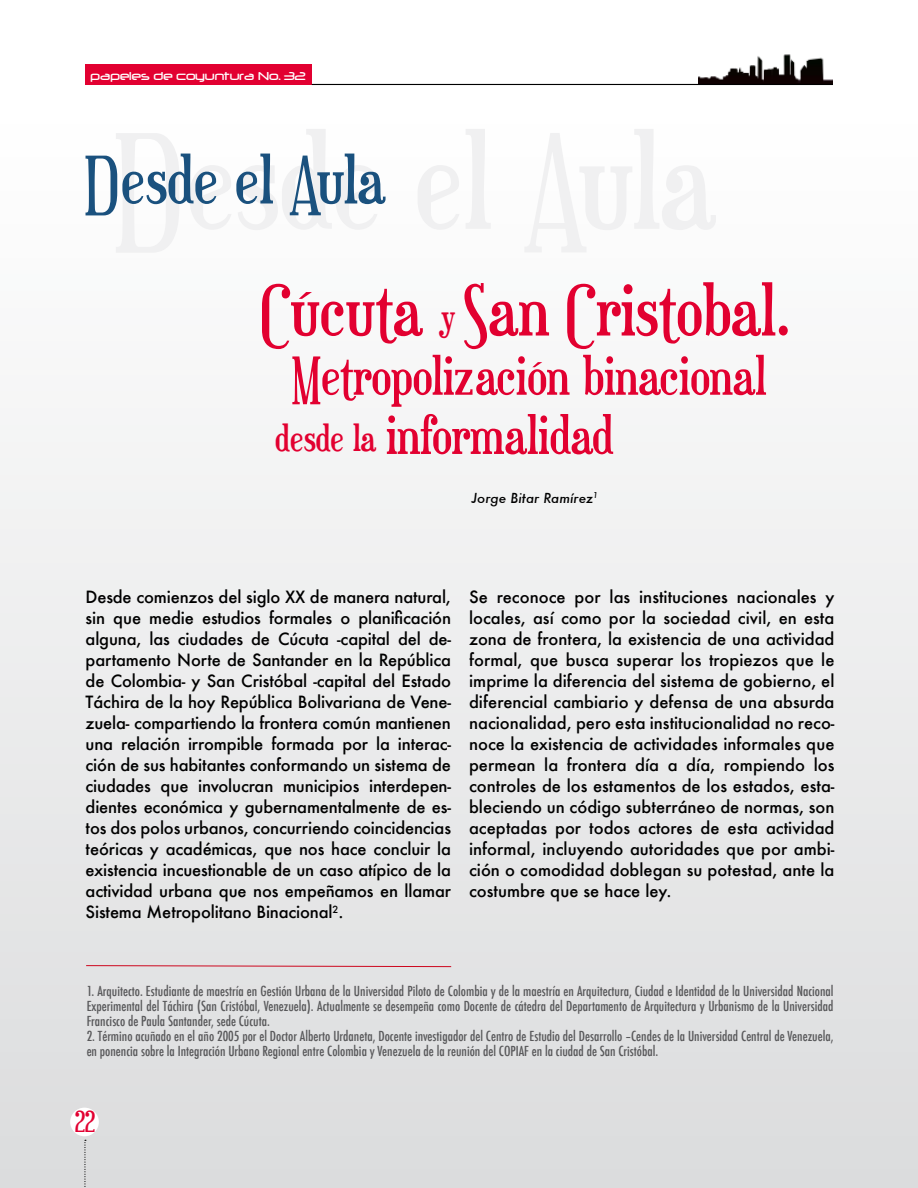
<style>
.page{position:relative;width:918px;height:1188px;background:#fff}
.page>*{position:absolute;margin:0;border:0;box-sizing:border-box;transform-origin:0 0}
.t1{font:72px "Euphorigenic";color:#e20030}
.t2{font:67.5px "Euphorigenic";color:#1a517e}
.t3{font:54px "Euphorigenic";color:#e20030}
.t4{font:37.5px "Euphorigenic";color:#e20030}
.t5{font:30px "Euphorigenic";color:#e20031}
.t6{font:500 16.5px/21px "Futura";color:#000;text-align:justify}
.t7{font:500 condensed 13.5px/15px "Futura";color:#58585a;text-align:justify}
.t8{font:13.5px "Neuropol";color:#fff}
.t9{font:italic 500 13.5px "Futura";color:#000}
.s1{font-size:37.5px}
</style>
<div class="page">
<div style="left:0;top:0;width:918px;height:1188px;background:linear-gradient(to bottom,#fff,#dcddde)"></div>
<div style="left:85px;top:65px;width:226px;height:20px;background:#e20031"></div>
<hr style="left:312px;top:84px;width:521px;height:1px;background:#000">
<div style="left:70px;top:1108px;width:29px;height:28px;background:#fff;border-radius:50%"></div>
<svg style="left:84px;top:1140px;width:2px;height:48px"></svg>
<img style="left:699px;top:52px;width:134px;height:32px">
<svg style="left:917px;top:0;width:1px;height:1188px"></svg>
<svg style="left:85px;top:965px;width:367px;height:2px"></svg>
<p class="t8" style="left:91px;top:69px;width:217px">papeles de coyuntura No. 32</p>
<h2 class="t2" style="left:86px;top:146px;width:302px">Desde el Aula</h2>
<h1 class="t1" style="left:261px;top:274px;width:531px">Cúcuta San Cristobal.</h1>
<h3 class="t4" style="left:441px;top:298px;width:16px">y</h3>
<h3 class="t3" style="left:291px;top:349px;width:477px">Metropolización binacional</h3>
<h3 class="t3" style="left:275px;top:408px;width:340px"><span class="s1">desde la</span> informalidad</h3>
<p class="t9" style="left:472px;top:489px;width:128px">Jorge Bitar Ramírez<sup>1</sup></p>
<p class="t6" style="left:86px;top:587px;width:367px">Desde comienzos del siglo XX de manera natural, sin que medie estudios formales o planificación alguna, las ciudades de Cúcuta -capital del de&shy;partamento Norte de Santander en la República de Colombia- y San Cristóbal -capital del Estado Táchira de la hoy República Bolivariana de Vene&shy;zuela- compartiendo la frontera común mantienen una relación irrompible formada por la interac&shy;ción de sus habitantes conformando un sistema de ciudades que involucran municipios interdepen&shy;dientes económica y gubernamentalmente de es&shy;tos dos polos urbanos, concurriendo coincidencias teóricas y académicas, que nos hace concluir la existencia incuestionable de un caso atípico de la actividad urbana que nos empeñamos en llamar Sistema Metropolitano Binacional<sup>2</sup>.</p>
<p class="t6" style="left:469px;top:587px;width:367px">Se reconoce por las instituciones nacionales y locales, así como por la sociedad civil, en esta zona de frontera, la existencia de una actividad formal, que busca superar los tropiezos que le imprime la diferencia del sistema de gobierno, el diferencial cambiario y defensa de una absurda nacionalidad, pero esta institucionalidad no reco&shy;noce la existencia de actividades informales que permean la frontera día a día, rompiendo los controles de los estamentos de los estados, esta&shy;bleciendo un código subterráneo de normas, son aceptadas por todos actores de esta actividad informal, incluyendo autoridades que por ambi&shy;ción o comodidad doblegan su potestad, ante la costumbre que se hace ley.</p>
<p class="t7" style="left:87px;top:984px;width:748px">1. Arquitecto. Estudiante de maestría en Gestión Urbana de la Universidad Piloto de Colombia y de la maestría en Arquitectura, Ciudad e Identidad de la Universidad Nacional Experimental del Táchira (San Cristóbal, Venezuela). Actualmente se desempeña como Docente de cátedra del Departamento de Arquitectura y Urbanismo de la Universidad Francisco de Paula Santander, sede Cúcuta.</p>
<p class="t7" style="left:87px;top:1029px;width:748px">2. Término acuñado en el año 2005 por el Doctor Alberto Urdaneta, Docente investigador del Centro de Estudio del Desarrollo –Cendes de la Universidad Central de Venezuela, en ponencia sobre la Integración Urbano Regional entre Colombia y Venezuela de la reunión del COPIAF en la ciudad de San Cristóbal.</p>
<h3 class="t5" style="left:75px;top:1107px;width:22px">22</h3>
</div>
